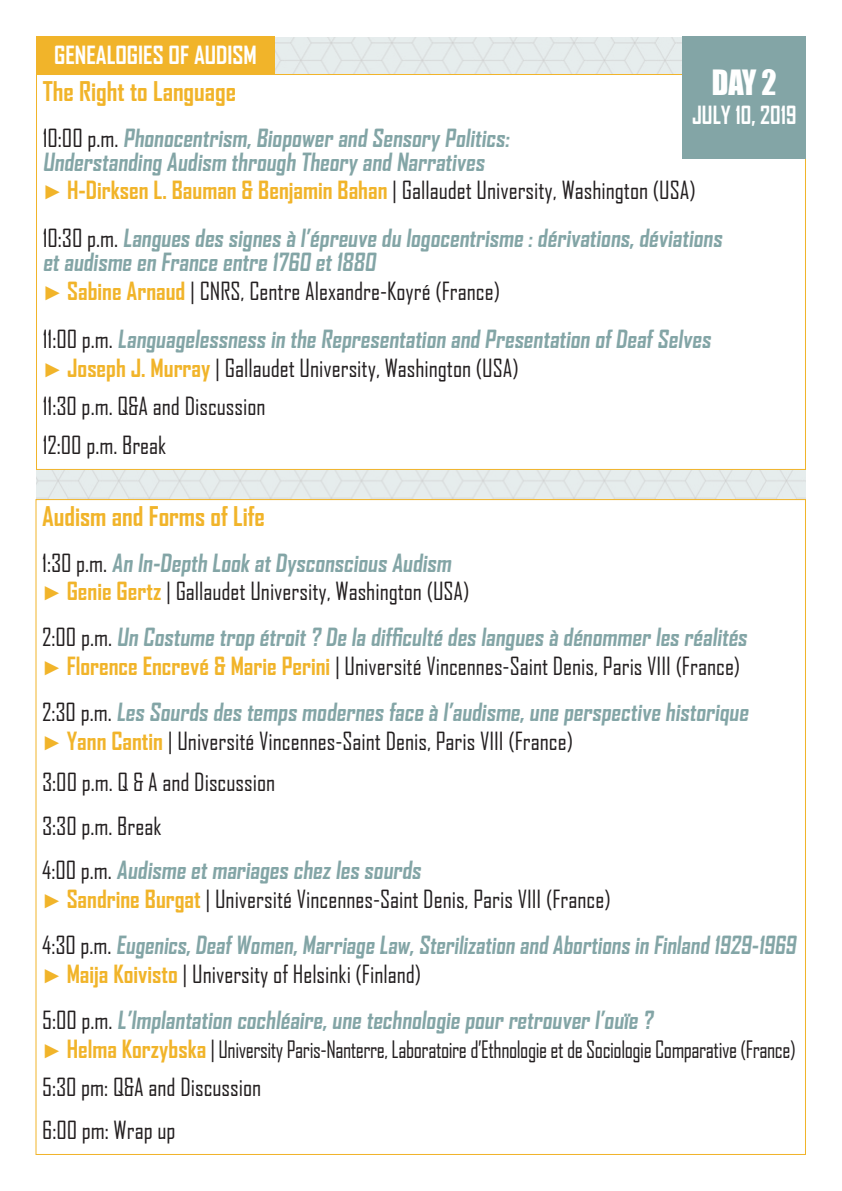
<style>
.page{position:relative;width:842px;height:1191px;background:#fff}
.page>*{position:absolute;margin:0;border:0;box-sizing:border-box;transform-origin:0 0}
.t1{font:32px "Impact";color:#fff;scale:.94 1}
.t2{font:700 26px "Agency FB";color:#f1b42a}
.t3{font:700 24px "Agency FB";color:#83a5a6}
.t4{font:24px "Agency FB";color:#231f20}
.t5{font:700 24px "Agency FB";color:#fff}
.t6{font:700 24px "Agency FB";color:#fff;scale:.94 1}
.t7{font:23px "Agency FB";letter-spacing:-.02em;color:#231f20;scale:.94 1}
.s1{font-weight:400;color:#231f20}
.s2{font-family:"Arial";font-weight:900;font-size:20px;color:#f1b42a}
.s3{font-weight:700;color:#f1b42a}
.s4{font-weight:700;font-size:24px;color:#f1b42a}
.s5{font-size:24px}
</style>
<div class="page">
<img style="left:36px;top:38px;width:770px;height:461px">
<div style="left:36px;top:74px;width:769px;height:395px;background:#fff"></div>
<div style="left:36px;top:36px;width:239px;height:38px;background:#f1b42a"></div>
<div style="left:683px;top:36px;width:123px;height:122px;background:#83a5a6"></div>
<p class="t5" style="left:54px;top:40px;width:204px">GENEALOGIES OF AUDISM</p>
<p class="t1" style="left:712px;top:57px;width:70px">DAY 2</p>
<p class="t6" style="left:692px;top:100px;width:112px">JULY 10, 2019</p>
<p class="t2" style="left:43px;top:75px;width:195px">The Right to Language</p>
<p class="t3" style="left:43px;top:123px;width:471px"><span class="s1">10:00 p.m.</span> Phonocentrism,Biopower and Sensory Politics:</p>
<p class="t3" style="left:43px;top:147px;width:447px">Understanding Audism through Theory and Narratives</p>
<p class="t4" style="left:43px;top:176px;width:654px"><span class="s2">►</span> <span class="s3">H-Dirksen L. Bauman &amp; Benjamin Bahan</span> | Gallaudet University, Washington (USA)</p>
<p class="t3" style="left:43px;top:223px;width:684px"><span class="s1">10:30 p.m.</span> Langues des signes à l’épreuve du logocentrisme :dérivations,déviations</p>
<p class="t3" style="left:43px;top:247px;width:338px">et audisme en France entre 1760 et 1880</p>
<p class="t4" style="left:43px;top:277px;width:459px"><span class="s2">►</span> <span class="s3">Sabine Arnaud</span> | CNRS, Centre Alexandre-Koyré (France)</p>
<p class="t3" style="left:43px;top:324px;width:673px"><span class="s1">11:00 p.m.</span> Languagelessness in the Representation and Presentation ofDeafSelves</p>
<p class="t4" style="left:43px;top:353px;width:477px"><span class="s2">►</span> <span class="s3">Joseph J. Murray</span> | Gallaudet University, Washington (USA)</p>
<p class="t4" style="left:43px;top:391px;width:224px">11:30 p.m. Q&amp;A and Discussion</p>
<p class="t4" style="left:43px;top:430px;width:125px">12:00 p.m. Break</p>
<p class="t2" style="left:42px;top:500px;width:224px">Audism and Forms of Life</p>
<p class="t3" style="left:42px;top:548px;width:414px"><span class="s1">1:30 p.m.</span> An In-Depth Look at Dysconscious Audism</p>
<p class="t4" style="left:42px;top:577px;width:429px"><span class="s2">►</span> <span class="s3">Genie Gertz</span> | Gallaudet University, Washington (USA)</p>
<p class="t3" style="left:42px;top:622px;width:710px"><span class="s1">2:00 p.m.</span> Un Costume trop étroit ? De la difficulté des langues à dénommer les réalités</p>
<p class="t4" style="left:42px;top:651px;width:700px"><span class="s2">►</span> <span class="s3">Florence Encrevé &amp; Marie Perini</span> | Université Vincennes-Saint Denis, Paris VIII (France)</p>
<p class="t3" style="left:42px;top:697px;width:711px"><span class="s1">2:30 p.m.</span> Les Sourds des temps modernes face à l’audisme,une perspective historique</p>
<p class="t4" style="left:42px;top:726px;width:532px"><span class="s2">►</span> <span class="s3">Yann Cantin</span> | Université Vincennes-Saint Denis, Paris VIII (France)</p>
<p class="t4" style="left:42px;top:767px;width:235px">3:00 p.m. Q &amp; A and Discussion</p>
<p class="t4" style="left:42px;top:811px;width:121px">3:30 p.m. Break</p>
<p class="t3" style="left:42px;top:855px;width:384px"><span class="s1">4:00 p.m.</span> Audisme et mariages chez les sourds</p>
<p class="t4" style="left:42px;top:884px;width:570px"><span class="s2">►</span> <span class="s3">Sandrine Burgat</span> | Université Vincennes-Saint Denis, Paris VIII (France)</p>
<p class="t3" style="left:42px;top:930px;width:759px"><span class="s1">4:30 p.m.</span> Eugenics,DeafWomen,Marriage Law,Sterilization and Abortions in Finland 1929-1969</p>
<p class="t4" style="left:42px;top:959px;width:380px"><span class="s2">►</span> <span class="s3">Maija Koivisto</span> | University of Helsinki (Finland)</p>
<p class="t3" style="left:42px;top:1005px;width:616px"><span class="s1">5:00 p.m.</span> L’Implantation cochléaire,une technologie pour retrouver l’ouïe ?</p>
<p class="t7" style="left:42px;top:1035px;width:803px"><span class="s2">►</span> <span class="s4">Helma Korzybska</span> <span class="s5">|</span> University Paris-Nanterre, Laboratoire d’Ethnologie et de Sociologie Comparative (France)</p>
<p class="t4" style="left:42px;top:1072px;width:221px">5:30 pm: Q&amp;A and Discussion</p>
<p class="t4" style="left:42px;top:1115px;width:135px">6:00 pm: Wrap up</p>
</div>
